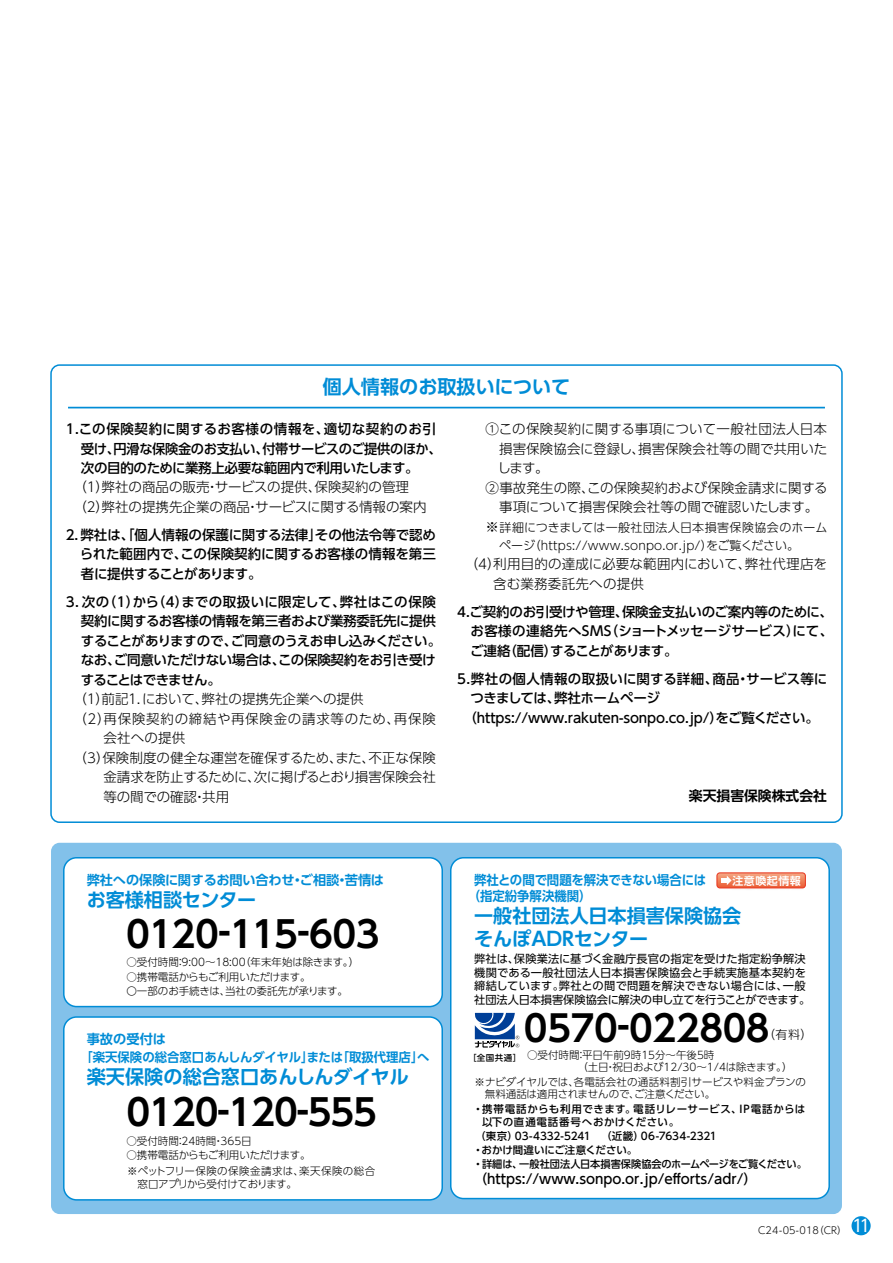
<style>
.page{position:relative;width:893px;height:1263px;background:#fff}
.page>*{position:absolute;margin:0;border:0;box-sizing:border-box;transform-origin:0 0}
.t1{font:700 36.15px "UD Shin Go Pro De";letter-spacing:-.03em;color:#000}
.t2{font:700 36px "UD Shin Go Pro De";letter-spacing:-.01em;color:#000}
.t3{font:700 19.2px "UD Shin Go Pro De";color:#008cd6}
.t4{font:700 19.05px/23px "UD Shin Go Pro De";color:#008cd6}
.t5{font:16.8px "UD Shin Go Pro";color:#fff}
.t6{font:700 13.8px "UD Shin Go NT Pro De";color:#000}
.t7{font:500 13.5px/19.5px "UD Shin Go Pro";letter-spacing:-.015em;color:#000}
.t8{font:300 13.5px/19.5px "UD Shin Go Pro";color:#000}
.t9{font:300 13.5px/19.5px "UD Shin Go Pro";letter-spacing:.02em;color:#000}
.t10{font:500 13.5px "UD Shin Go Pro";letter-spacing:.025em;color:#000}
.t11{font:300 13.5px "UD Shin Go Pro";letter-spacing:.055em;color:#000}
.t12{font:300 13.5px "UD Shin Go Pro";letter-spacing:-.03em;color:#000}
.t13{font:500 13.5px "UD Shin Go Pro";letter-spacing:-.035em;color:#000}
.t14{font:700 13.2px "UD Shin Go Pro De";letter-spacing:-.01em;color:#008cd6}
.t15{font:700 13.2px/15.9px "UD Shin Go Pro De";letter-spacing:-.01em;color:#008cd6;scale:.94 1}
.t16{font:700 12.75px "UD Shin Go Pro De";color:#008cd6}
.t17{font:300 12px/18px "UD Shin Go Pro";letter-spacing:.015em;color:#000}
.t18{font:11.25px/13.8px "UD Shin Go Pro";letter-spacing:.01em;color:#000}
.t19{font:700 10.95px "UD Shin Go Pro De";letter-spacing:.05em;color:#fff}
.t20{font:300 10.5px/12px "UD Shin Go Pro";color:#000}
.t21{font:500 10.5px/14.1px "UD Shin Go Pro";letter-spacing:-.01em;color:#000}
.t22{font:500 10.5px/12.5px "UD Shin Go Pro";letter-spacing:.055em;color:#000}
.t23{font:300 10.5px "UD Shin Go Pro";letter-spacing:-.02em;color:#000}
.t24{font:300 9.75px "UD Shin Go Pro";color:#000}
.t25{font:500 8.55px "UD Shin Go Pro";color:#000}
.s1{font-size:13.5px}
</style>
<div class="page">
<div style="left:51px;top:843px;width:791px;height:371px;background:#82c1ea;border-radius:9px"></div>
<div style="left:64px;top:1017px;width:378px;height:183px;background:#fff;border-radius:13px"></div>
<div style="left:63px;top:1016px;width:380px;height:184px;border:2px solid #008cd6;border-radius:13px"></div>
<div style="left:64px;top:858px;width:378px;height:148px;background:#fff;border-radius:13px"></div>
<div style="left:63px;top:857px;width:380px;height:150px;border:2px solid #008cd6;border-radius:13px"></div>
<div style="left:451px;top:858px;width:378px;height:340px;background:#fff;border-radius:13px"></div>
<div style="left:450px;top:857px;width:380px;height:342px;border:2px solid #008cd6;border-radius:13px"></div>
<img style="left:718px;top:888px;width:86px;height:1px">
<svg style="left:475px;top:1013px;width:44px;height:34px"></svg>
<hr style="left:68px;top:407px;width:757px;height:1px;background:#008cd6">
<div style="left:50px;top:364px;width:793px;height:459px;border:2px solid #008cd6;border-radius:9px"></div>
<div style="left:716px;top:872px;width:90px;height:16px;border:1px solid #e83820;border-radius:3px"></div>
<svg style="left:717px;top:873px;width:88px;height:15px"></svg>
<div style="left:851px;top:1216px;width:20px;height:19px;background:#008cd6;border-radius:50%"></div>
<h3 class="t4" style="left:323px;top:374px;width:249px">個人情報のお取扱いについて</h3>
<p class="t7" style="left:81px;top:419px;width:362px;text-indent:-18px">１.この保険契約に関するお客様の情報を、適切な契約のお引受け、円滑な保険金のお支払い、付帯サービスのご提供のほか、次の目的のために業務上必要な範囲内で利用いたします。</p>
<p class="t8" style="left:74px;top:477px;width:355px">（１）弊社の商品の販売・サービスの提供、保険契約の管理<br>（２）弊社の提携先企業の商品・サービスに関する情報の案内</p>
<p class="t7" style="left:80px;top:525px;width:358px;text-align:justify;text-indent:-16px">２．弊社は、「個人情報の保護に関する法律」その他法令等で認められた範囲内で、この保険契約に関するお客様の情報を第三者に提供することがあります。</p>
<p class="t7" style="left:81px;top:591px;width:362px;text-indent:-15px">3．次の（１）から（４）までの取扱いに限定して、弊社はこの保険契約に関するお客様の情報を第三者および業務委託先に提供することがありますので、ご同意のうえお申し込みください。なお、ご同意いただけない場合は、この保険契約をお引き受けすることはできません。</p>
<p class="t8" style="left:74px;top:689px;width:291px">（１）前記１．において、弊社の提携先企業への提供</p>
<p class="t11" style="left:74px;top:707px;width:364px">（2）再保険契約の締結や再保険金の請求等のため、再保険</p>
<p class="t8" style="left:103px;top:728px;width:83px">会社への提供</p>
<p class="t8" style="left:74px;top:747px;width:364px">（3）保険制度の健全な運営を確保するため、また、不正な保険</p>
<p class="t12" style="left:103px;top:766px;width:334px">金請求を防止するために、次に掲げるとおり損害保険会社</p>
<p class="t8" style="left:103px;top:786px;width:127px">等の間での確認・共用</p>
<p class="t8" style="left:486px;top:419px;width:343px">①この保険契約に関する事項について一般社団法人日本</p>
<p class="t8" style="left:499px;top:438px;width:330px">損害保険協会に登録し、損害保険会社等の間で共用いた</p>
<p class="t8" style="left:498px;top:458px;width:53px">します。</p>
<p class="t8" style="left:486px;top:477px;width:344px">②事故発生の際、この保険契約および保険金請求に関する</p>
<p class="t8" style="left:499px;top:497px;width:321px">事項について損害保険会社等の間で確認いたします。</p>
<p class="t17" style="left:499px;top:518px;width:330px;text-indent:-13px"><span class="s1">※</span>詳細につきましては一般社団法人日本損害保険協会のホームページ（https://www.sonpo.or.jp/）をご覧ください。</p>
<p class="t9" style="left:493px;top:554px;width:335px;text-indent:-28px">（4）利用目的の達成に必要な範囲内において、弊社代理店を含む業務委託先への提供</p>
<p class="t7" style="left:470px;top:602px;width:365px;text-align:justify;text-indent:-13px">4.ご契約のお引受けや管理、保険金支払いのご案内等のために、お客様の連絡先へSMS（ショートメッセージサービス）にて、ご連絡（配信）することがあります。</p>
<p class="t10" style="left:457px;top:668px;width:372px">5.弊社の個人情報の取扱いに関する詳細、商品・サービス等に</p>
<p class="t13" style="left:471px;top:687px;width:191px">つきましては、弊社ホームページ</p>
<p class="t7" style="left:464px;top:707px;width:357px">（https://www.rakuten-sonpo.co.jp/）をご覧ください。</p>
<p class="t6" style="left:689px;top:785px;width:140px">楽天損害保険株式会社</p>
<p class="t14" style="left:87px;top:869px;width:299px">弊社への保険に関するお問い合わせ・ご相談・苦情は</p>
<h3 class="t4" style="left:87px;top:887px;width:171px">お客様相談センター</h3>
<h1 class="t1" style="left:126px;top:904px;width:255px">0120-115-603</h1>
<p class="t20" style="left:126px;top:956px;width:234px">○受付時間：9:00～18:00（年末年始は除きます。）</p>
<p class="t20" style="left:126px;top:969px;width:223px;line-height:14.2px">○携帯電話からもご利用いただけます。<br>〇一部のお手続きは、当社の委託先が承ります。</p>
<p class="t14" style="left:87px;top:1028px;width:81px">事故の受付は</p>
<p class="t16" style="left:80px;top:1046px;width:350px">「楽天保険の総合窓口あんしんダイヤル」または「取扱代理店」へ</p>
<h3 class="t3" style="left:87px;top:1061px;width:324px">楽天保険の総合窓口あんしんダイヤル</h3>
<h1 class="t1" style="left:126px;top:1082px;width:252px">0120-120-555</h1>
<p class="t20" style="left:126px;top:1134px;width:127px">○受付時間：24時間・365日</p>
<p class="t23" style="left:126px;top:1146px;width:186px">○携帯電話からもご利用いただけます。</p>
<p class="t20" style="left:138px;top:1164px;width:239px;line-height:12.8px;text-indent:-10px">※ペットフリー保険の保険金請求は、楽天保険の総合窓口アプリから受付けております。</p>
<p class="t15" style="left:468px;top:871px;width:255px;text-indent:6px">弊社との間で問題を解決できない場合には（指定紛争解決機関）</p>
<p class="t19" style="left:732px;top:872px;width:70px">注意喚起情報</p>
<h3 class="t4" style="left:474px;top:903px;width:269px">一般社団法人日本損害保険協会そんぽＡＤＲセンター</h3>
<p class="t18" style="left:474px;top:951px;width:338px">弊社は、保険業法に基づく金融庁長官の指定を受けた指定紛争解決機関である一般社団法人日本損害保険協会と手続実施基本契約を締結しています｡弊社との間で問題を解決できない場合には、一般社団法人日本損害保険協会に解決の申し立てを行うことができます。</p>
<h2 class="t2" style="left:524px;top:999px;width:247px">0570-022808</h2>
<p class="t17" style="left:763px;top:1025px;width:51px">（有料）</p>
<p class="t20" style="left:577px;top:1048px;width:217px;text-indent:-50px">○受付時間：平日午前9時15分～午後5時<br>（土日・祝日および12/30～1/4は除きます。）</p>
<p class="t20" style="left:485px;top:1076px;width:323px;text-indent:-10px">※ナビダイヤルでは、各電話会社の通話料割引サービスや料金プランの無料通話は適用されませんので、ご注意ください。</p>
<p class="t25" style="left:468px;top:1050px;width:55px">［全国共通］</p>
<p class="t22" style="left:482px;top:1103px;width:325px;text-indent:-10px">・携帯電話からも利用できます。電話リレーサービス、IP電話からは以下の直通電話番号へおかけください。</p>
<p class="t21" style="left:473px;top:1128px;width:336px">（東京）03-4332-5241　（近畿）06-7634-2321<br>・おかけ間違いにご注意ください。<br>・詳細は、一般社団法人日本損害保険協会のホームページをご覧ください。</p>
<p class="t7" style="left:474px;top:1169px;width:285px">（https://www.sonpo.or.jp/efforts/adr/）</p>
<p class="t24" style="left:758px;top:1223px;width:90px">C24-05-018（CR）</p>
<p class="t5" style="left:852px;top:1212px;width:20px">11</p>
</div>
